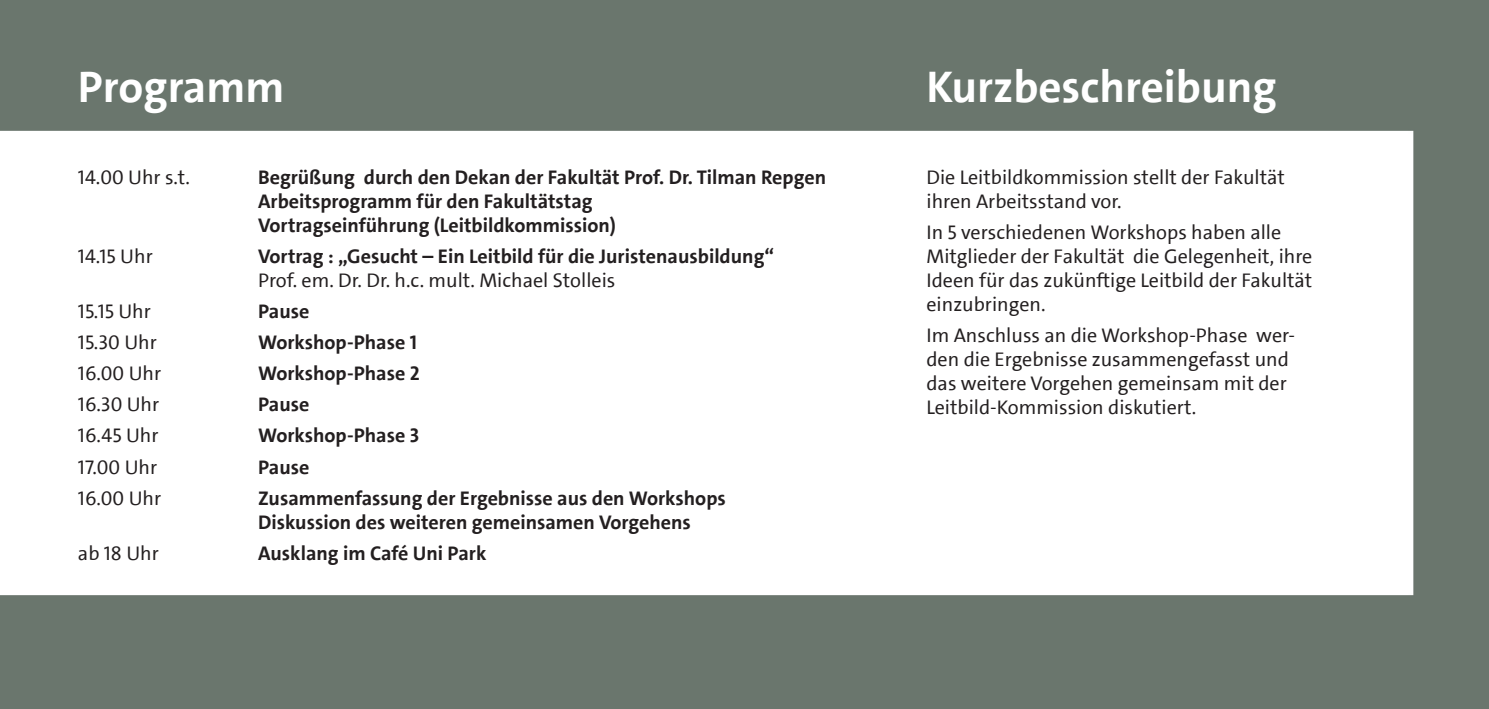
<style>
.page{position:relative;width:1489px;height:709px;background:#fff}
.page>*{position:absolute;margin:0;border:0;box-sizing:border-box;transform-origin:0 0}
.t1{font:700 45px "The Sans UHH";color:#fff}
.t2{font:20px/24px "The Sans UHH";color:#231f20}
.t3{font:700 20px/24px "The Sans UHH";color:#231f20}
.s1{font-weight:400}
</style>
<div class="page">
<img style="left:0;top:0;width:1488px;height:709px">
<p class="t1" style="left:78px;top:58px;width:208px">Programm</p>
<p class="t1" style="left:926px;top:58px;width:352px">Kurzbeschreibung</p>
<p class="t2" style="left:78px;top:165px;width:113px">14.00 Uhr s.t.</p>
<p class="t3" style="left:258px;top:165px;width:569px">Begrüßung durch den Dekan der Fakultät Prof. Dr. Tilman Repgen<br>Arbeitsprogramm für den Fakultätstag<br>Vortragseinführung (Leitbildkommission)</p>
<p class="t2" style="left:78px;top:244px;width:76px">14.15 Uhr</p>
<p class="t3" style="left:258px;top:244px;width:517px">Vortrag : „Gesucht – Ein Leitbild für die Juristenausbildung“<br><span class="s1">Prof. em. Dr. Dr. h.c. mult. Michael Stolleis</span></p>
<p class="t2" style="left:78px;top:299px;width:74px">15.15 Uhr</p>
<p class="t3" style="left:258px;top:299px;width:53px">Pause</p>
<p class="t2" style="left:78px;top:330px;width:80px">15.30 Uhr</p>
<p class="t3" style="left:258px;top:330px;width:160px">Workshop-Phase 1</p>
<p class="t2" style="left:78px;top:361px;width:85px">16.00 Uhr</p>
<p class="t3" style="left:258px;top:361px;width:163px">Workshop-Phase 2</p>
<p class="t2" style="left:78px;top:393px;width:83px">16.30 Uhr</p>
<p class="t3" style="left:258px;top:393px;width:53px">Pause</p>
<p class="t2" style="left:78px;top:424px;width:82px">16.45 Uhr</p>
<p class="t3" style="left:258px;top:424px;width:163px">Workshop-Phase 3</p>
<p class="t2" style="left:78px;top:455px;width:81px">17.00 Uhr</p>
<p class="t3" style="left:258px;top:455px;width:53px">Pause</p>
<p class="t2" style="left:78px;top:486px;width:85px">16.00 Uhr</p>
<p class="t3" style="left:258px;top:486px;width:469px">Zusammenfassung der Ergebnisse aus den Workshops<br>Diskussion des weiteren gemeinsamen Vorgehens</p>
<p class="t2" style="left:78px;top:541px;width:82px">ab 18 Uhr</p>
<p class="t3" style="left:258px;top:541px;width:230px">Ausklang im Café Uni Park</p>
<p class="t2" style="left:926px;top:165px;width:360px">Die Leitbildkommission stellt der Fakultät ihren Arbeitsstand vor.</p>
<p class="t2" style="left:926px;top:220px;width:387px">In 5 verschiedenen Workshops haben alle Mitglieder der Fakultät die Gelegenheit, ihre Ideen für das zukünftige Leitbild der Fakultät einzubringen.</p>
<p class="t2" style="left:926px;top:323px;width:370px">Im Anschluss an die Workshop-Phase wer&shy;den die Ergebnisse zusammengefasst und das weitere Vorgehen gemeinsam mit der Leitbild-Kommission diskutiert.</p>
</div>
